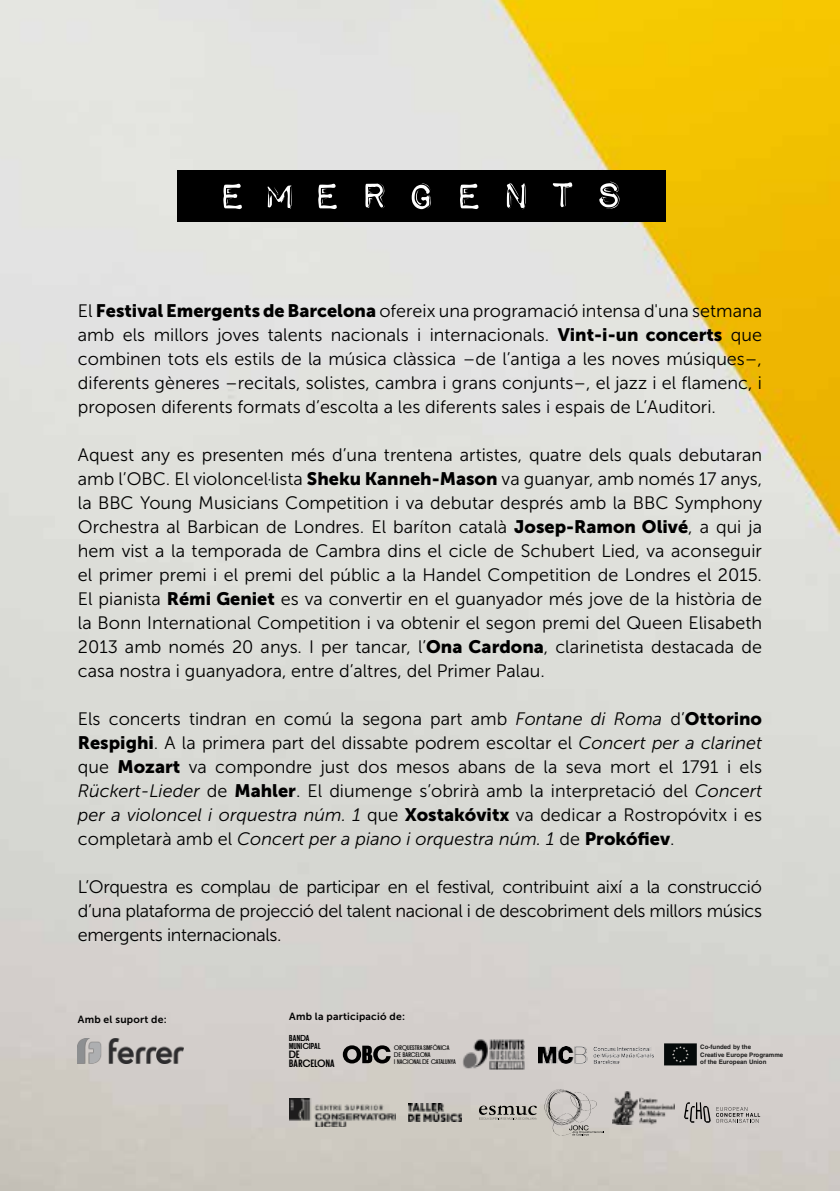
<style>
.page{position:relative;width:840px;height:1191px;background:#fff}
.page>*{position:absolute;margin:0;border:0;box-sizing:border-box;transform-origin:0 0}
.t1{font:48px "Impact Label Reversed";letter-spacing:.31em;color:#fff;scale:1.08 1}
.t2{font:18px/24px "Museo Sans 300";color:#000;text-align:justify}
.t3{font:700 11px/9.2px "Giorgio Sans";letter-spacing:.03em;color:#000}
.t4{font:10.4px "Museo Sans 700";letter-spacing:.02em;color:#000}
.t5{font:700 9px/7.4px "Giorgio Sans";letter-spacing:.03em;color:#000}
.t6{font:500 7px/6.6px "Giorgio Sans";letter-spacing:.025em;color:#000}
.t7{font:700 6.2px/7.4px "Helvetica LT Std";color:#1c1c1c}
.s1{font-family:"Museo Sans 900"}
.s2{font-style:italic}
</style>
<div class="page">
<img style="left:0;top:0;width:839px;height:1191px">
<img style="left:78px;top:1038px;width:106px;height:25px">
<img style="left:538px;top:1046px;width:114px;height:17px">
<img style="left:462px;top:1038px;width:62px;height:32px">
<svg style="left:342px;top:1045px;width:48px;height:18px"></svg>
<svg style="left:543px;top:1088px;width:61px;height:49px;background:#c0bcb8"></svg>
<svg style="left:683px;top:1102px;width:76px;height:20px;background:#ada9a7"></svg>
<svg style="left:478px;top:1105px;width:58px;height:14px"></svg>
<img style="left:408px;top:1103px;width:53px;height:18px">
<img style="left:289px;top:1098px;width:106px;height:28px">
<img style="left:612px;top:1091px;width:62px;height:33px">
<div style="left:177px;top:170px;width:487px;height:51px;background:#000"></div>
<svg style="left:663px;top:1043px;width:33px;height:22px"></svg>
<h1 class="t1" style="left:217px;top:172px;width:379px">EMERGENTS</h1>
<p class="t2" style="left:78px;top:299px;width:685px">El <span class="s1">Festival Emergents de Barcelona</span> ofereix una programació intensa d'una setmana amb els millors joves talents nacionals i internacionals. <span class="s1">Vint-i-un concerts</span> que combinen tots els estils de la música clàssica –de l’antiga a les noves músiques–, diferents gèneres –recitals, solistes, cambra i grans conjunts–, el jazz i el flamenc, i proposen diferents formats d’escolta a les diferents sales i espais de L’Auditori.</p>
<p class="t2" style="left:78px;top:443px;width:685px">Aquest any es presenten més d’una trentena artistes, quatre dels quals debutaran amb l’OBC. El violoncel·lista <span class="s1">Sheku Kanneh-Mason</span> va guanyar, amb només 17 anys, la BBC Young Musicians Competition i va debutar després amb la BBC Symphony Orchestra al Barbican de Londres. El baríton català <span class="s1">Josep-Ramon Olivé</span>, a qui ja hem vist a la temporada de Cambra dins el cicle de Schubert Lied, va aconseguir el primer premi i el premi del públic a la Handel Competition de Londres el 2015.<br>El pianista <span class="s1">Rémi Geniet</span> es va convertir en el guanyador més jove de la història de la Bonn International Competition i va obtenir el segon premi del Queen Elisabeth 2013 amb només 20 anys. I per tancar, l’<span class="s1">Ona Cardona</span>, clarinetista destacada de casa nostra i guanyadora, entre d’altres, del Primer Palau.</p>
<p class="t2" style="left:78px;top:707px;width:685px">Els concerts tindran en comú la segona part amb <span class="s2">Fontane di Roma</span> d’<span class="s1">Ottorino Respighi</span>. A la primera part del dissabte podrem escoltar el <span class="s2">Concert per a clarinet </span>que <span class="s1">Mozart</span> va compondre just dos mesos abans de la seva mort el 1791 i els <span class="s2">Rückert-Lieder</span> de <span class="s1">Mahler</span>. El diumenge s’obrirà amb la interpretació del <span class="s2">Concert per a violoncel i orquestra núm. 1</span> que <span class="s1">Xostakóvitx</span> va dedicar a Rostropóvitx i es completarà amb el <span class="s2">Concert per a piano i orquestra núm. 1</span> de <span class="s1">Prokófiev</span>.</p>
<p class="t2" style="left:78px;top:875px;width:685px">L’Orquestra es complau de participar en el festival, contribuint així a la construcció d’una plataforma de projecció del talent nacional i de descobriment dels millors músics emergents internacionals.</p>
<p class="t4" style="left:78px;top:1013px;width:90px">Amb el suport de:</p>
<p class="t4" style="left:289px;top:1010px;width:117px">Amb la participació de:</p>
<p class="t5" style="left:289px;top:1034px;width:33px">BANDA<br>MUNICIPAL</p>
<p class="t3" style="left:289px;top:1049px;width:47px">DE<br>BARCELONA</p>
<p class="t6" style="left:394px;top:1044px;width:63px">ORQUESTRA SIMFÒNICA<br>DE BARCELONA<br>I NACIONAL DE CATALUNYA</p>
<p class="t7" style="left:699px;top:1043px;width:85px">Co-funded by the<br>Creative Europe Programme of the European Union</p>
</div>
